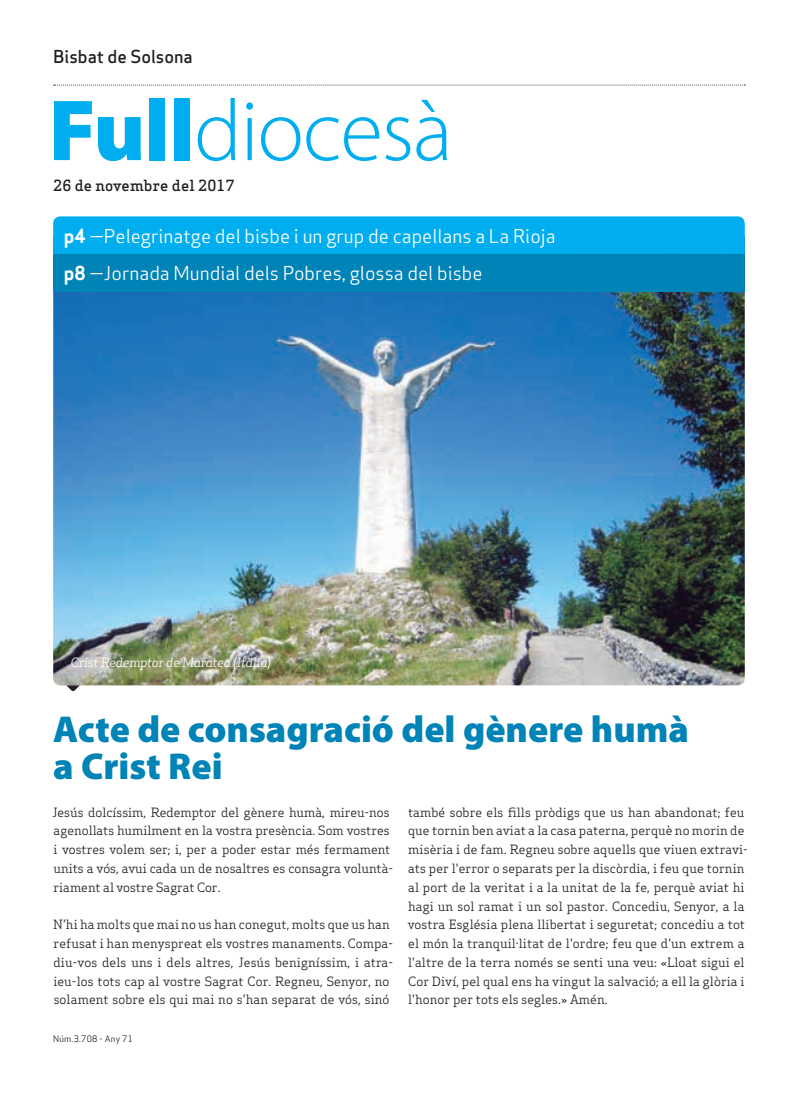
<style>
.page{position:relative;width:798px;height:1099px;background:#fff}
.page>*{position:absolute;margin:0;border:0;box-sizing:border-box;transform-origin:0 0}
.Titulars{font:300 87.5px "Myriad Pro";letter-spacing:-.015em;color:#00aeef}
.Titulars-2{font:900 37.5px/37.5px "Myriad Pro";color:#0083b6}
.Destacat_Portada{font:18.75px "Apex Sans Book T";color:#fff}
.Capçalera{font:17.5px "Apex Sans Medium T";color:#231f20}
.Data{font:500 15px "Apex Serif";letter-spacing:.01em;color:#231f20}
.Text_General{font:12.5px/18.8px "Apex Serif";letter-spacing:.01em;color:#231f20}
.Text_General-2{font:italic 12.5px "Apex Serif";letter-spacing:-.02em;color:#fff}
.Titulars-3{font:8.75px "Apex Sans Book T";letter-spacing:.02em;color:#231f20}
.s1{font-weight:900}
.s2{font-family:"Apex Sans Bold T"}
</style>
<div class="page">
<img style="left:53px;top:291px;width:691px;height:394px">
<svg style="left:54px;top:85px;width:691px;height:1px"></svg>
<div style="left:53px;top:216px;width:691px;height:38px;background:#00aeef"></div>
<div style="left:53px;top:254px;width:691px;height:37px;background:#0083b6"></div>
<svg style="left:66px;top:685px;width:14px;height:6px"></svg>
<p class="Capçalera" style="left:53px;top:45px;width:141px">Bisbat de Solsona</p>
<p class="Titulars" style="left:49px;top:78px;width:405px"><span class="s1">Full</span>diocesà</p>
<p class="Data" style="left:53px;top:176px;width:183px">26 de novembre del 2017</p>
<p class="Destacat_Portada" style="left:64px;top:224px;width:493px"><span class="s2">p4</span> —Pelegrinatge del bisbe i un grup de capellans a La Rioja</p>
<p class="Destacat_Portada" style="left:64px;top:261px;width:420px"><span class="s2">p8</span> —Jornada Mundial dels Pobres, glossa del bisbe</p>
<p class="Text_General-2" style="left:71px;top:654px;width:202px">Crist Redemptor de Maratea (Itàlia)</p>
<p class="Titulars-2" style="left:53px;top:708px;width:637px">Acte de consagració del gènere humà a Crist Rei</p>
<p class="Text_General" style="left:52px;top:802px;width:342px">Jesús dolcíssim, Redemptor del gènere humà, mireu-nos agenollats humilment en la vostra presència. Som vostres i vostres volem ser; i, per a poder estar més fermament units a vós, avui cada un de nosaltres es consagra voluntà&shy;riament al vostre Sagrat Cor.</p>
<p class="Text_General" style="left:53px;top:915px;width:341px">N'hi ha molts que mai no us han conegut, molts que us han refusat i han menyspreat els vostres manaments. Compa&shy;diu-vos dels uns i dels altres, Jesús benigníssim, i atra&shy;ieu-los tots cap al vostre Sagrat Cor. Regneu, Senyor, no solament sobre els qui mai no s'han separat de vós, sinó</p>
<p class="Titulars-3" style="left:53px;top:1032px;width:81px">Núm.3.708 - Any 71</p>
<p class="Text_General" style="left:407px;top:802px;width:341px">també sobre els fills pròdigs que us han abandonat; feu que tornin ben aviat a la casa paterna, perquè no morin de misèria i de fam. Regneu sobre aquells que viuen extravi&shy;ats per l'error o separats per la discòrdia, i feu que tornin al port de la veritat i a la unitat de la fe, perquè aviat hi hagi un sol ramat i un sol pastor. Concediu, Senyor, a la vostra Església plena llibertat i seguretat; concediu a tot el món la tranquil·litat de l'ordre; feu que d'un extrem a l'altre de la terra només se senti una veu: «Lloat sigui el Cor Diví, pel qual ens ha vingut la salvació; a ell la glòria i l'honor per tots els segles.» Amén.</p>
</div>
